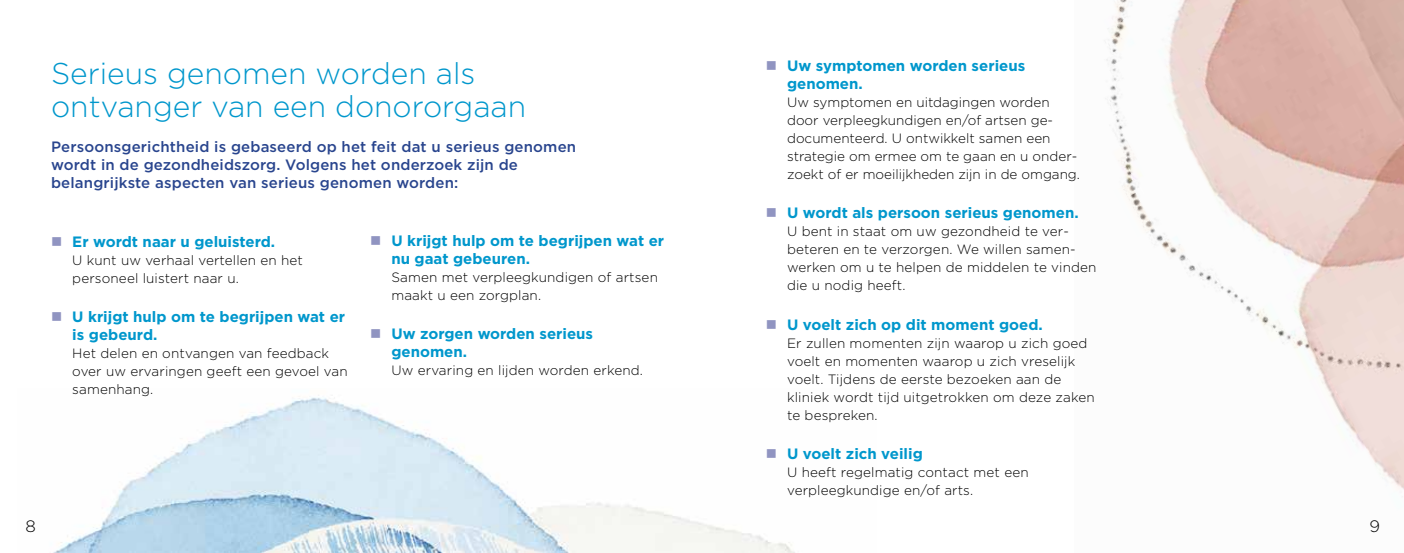
<style>
.page{position:relative;width:1404px;height:553px;background:#fff}
.page>*{position:absolute;margin:0;border:0;box-sizing:border-box;transform-origin:0 0}
.t1{font:300 30px/33px "Gotham";color:#0097cc}
.t2{font:300 16.5px "Gotham";color:#000}
.t3{font:700 15px/18px "Gotham";color:#0097cc}
.t4{font:500 15px/18px "Gotham";letter-spacing:.01em;color:#29458e}
.t5{font:300 13.5px/18px "Gotham";letter-spacing:.01em;color:#000}
</style>
<div class="page">
<img style="left:1105px;top:0;width:298px;height:497px">
<img style="left:53px;top:397px;width:742px;height:156px">
<svg style="left:767px;top:449px;width:8px;height:9px"></svg>
<h1 class="t1" style="left:51px;top:56px;width:476px">Serieus genomen worden als ontvanger van een donororgaan</h1>
<p class="t4" style="left:51px;top:137px;width:526px">Persoonsgerichtheid is gebaseerd op het feit dat u serieus genomen wordt in de gezondheidszorg. Volgens het onderzoek zijn de belangrijkste aspecten van serieus genomen worden:</p>
<p class="t3" style="left:72px;top:233px;width:204px">Er wordt naar u geluisterd.</p>
<p class="t5" style="left:72px;top:251px;width:232px">U kunt uw verhaal vertellen en het personeel luistert naar u.</p>
<p class="t3" style="left:72px;top:308px;width:274px">U krijgt hulp om te begrijpen wat er is gebeurd.</p>
<p class="t5" style="left:72px;top:344px;width:277px">Het delen en ontvangen van feedback over uw ervaringen geeft een gevoel van samenhang.</p>
<p class="t3" style="left:391px;top:231px;width:274px">U krijgt hulp om te begrijpen wat er nu gaat gebeuren.</p>
<p class="t5" style="left:391px;top:268px;width:268px">Samen met verpleegkundigen of artsen maakt u een zorgplan.</p>
<p class="t3" style="left:391px;top:325px;width:203px">Uw zorgen worden serieus genomen.</p>
<p class="t5" style="left:391px;top:361px;width:253px">Uw ervaring en lijden worden erkend.</p>
<p class="t3" style="left:787px;top:57px;width:240px">Uw symptomen worden serieus genomen.</p>
<p class="t5" style="left:787px;top:93px;width:294px">Uw symptomen en uitdagingen worden door verpleegkundigen en/of artsen ge&shy;documenteerd. U ontwikkelt samen een strategie om ermee om te gaan en u onder&shy;zoekt of er moeilijkheden zijn in de omgang.</p>
<p class="t3" style="left:787px;top:204px;width:293px">U wordt als persoon serieus genomen.</p>
<p class="t5" style="left:787px;top:222px;width:311px">U bent in staat om uw gezondheid te ver&shy;beteren en te verzorgen. We willen samen&shy;werken om u te helpen de middelen te vinden die u nodig heeft.</p>
<p class="t3" style="left:787px;top:315px;width:257px">U voelt zich op dit moment goed.</p>
<p class="t5" style="left:787px;top:333px;width:309px">Er zullen momenten zijn waarop u zich goed voelt en momenten waarop u zich vreselijk voelt. Tijdens de eerste bezoeken aan de kliniek wordt tijd uitgetrokken om deze zaken te bespreken.</p>
<p class="t3" style="left:787px;top:444px;width:137px">U voelt zich veilig</p>
<p class="t5" style="left:787px;top:463px;width:243px">U heeft regelmatig contact met een verpleegkundige en/of arts.</p>
<p class="t2" style="left:26px;top:516px;width:12px">8</p>
<p class="t2" style="left:1369px;top:516px;width:12px">9</p>
</div>
